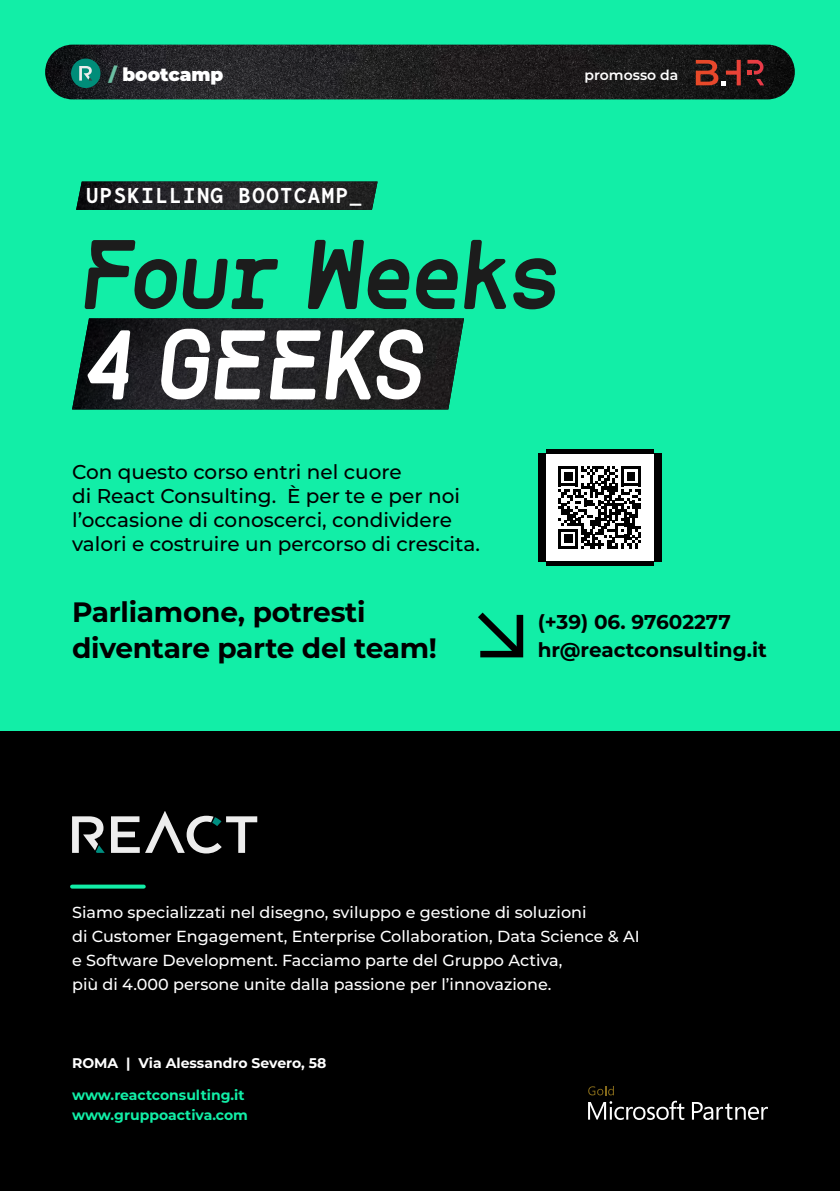
<style>
.page{position:relative;width:840px;height:1191px;background:#fff}
.page>*{position:absolute;margin:0;border:0;box-sizing:border-box;transform-origin:0 0}
.t1{font:102.4px "Nicolatte";color:#1c1c1c}
.t2{font:102.4px "Nicolatte";color:#fff}
.t3{font:700 28px/36.2px "Montserrat";letter-spacing:-.01em;color:#000}
.t4{font:600 21.4px "Bergen Mono";letter-spacing:.04em;color:#fff}
.t5{font:500 20px/24.2px "Montserrat";color:#000}
.t6{font:700 20px/28px "Montserrat";color:#000}
.t7{font:900 18.4px "Montserrat";color:#fff}
.t8{font:500 16px/24px "Montserrat";color:#fff}
.t9{font:700 14px/20px "Montserrat";color:#12eea7}
.t10{font:700 14px "Montserrat";color:#fff}
.t11{font:600 14px "Montserrat";color:#fff}
.s1{color:#6bbfa3}
</style>
<div class="page">
<div style="left:0;top:0;width:839px;height:1191px;background:#12eea7"></div>
<div style="left:0;top:731px;width:839px;height:460px;background:#000"></div>
<svg style="left:478px;top:612px;width:45px;height:45px"></svg>
<svg style="left:111px;top:811px;width:146px;height:42px"></svg>
<svg style="left:72px;top:816px;width:33px;height:37px"></svg>
<svg style="left:691px;top:1102px;width:76px;height:18px"></svg>
<svg style="left:588px;top:1086px;width:96px;height:34px"></svg>
<svg style="left:72px;top:884px;width:72px;height:4px"></svg>
<img style="left:45px;top:45px;width:749px;height:54px;border-radius:27px">
<div style="left:71px;top:59px;width:29px;height:29px;background:#008d79;border-radius:50%"></div>
<svg style="left:79px;top:66px;width:13px;height:15px"></svg>
<svg style="left:747px;top:60px;width:16px;height:25px"></svg>
<svg style="left:695px;top:60px;width:45px;height:25px"></svg>
<img style="left:72px;top:318px;width:392px;height:91px">
<img style="left:76px;top:182px;width:301px;height:28px">
<div style="left:545px;top:453px;width:108px;height:108px;background:#fff"></div>
<hr style="left:545px;top:449px;width:108px;height:4px;background:#000">
<div style="left:545px;top:561px;width:108px;height:5px;background:#000"></div>
<div style="left:653px;top:453px;width:8px;height:108px;background:#000"></div>
<div style="left:537px;top:453px;width:8px;height:108px;background:#000"></div>
<svg style="left:558px;top:466px;width:82px;height:83px"></svg>
<p class="t7" style="left:109px;top:61px;width:116px"><span class="s1">/</span> bootcamp</p>
<p class="t11" style="left:584px;top:65px;width:95px">promosso da</p>
<h3 class="t4" style="left:86px;top:181px;width:278px">UPSKILLING BOOTCAMP_</h3>
<h1 class="t1" style="left:79px;top:213px;width:492px">Four Weeks</h1>
<h1 class="t2" style="left:82px;top:303px;width:354px">4 GEEKS</h1>
<p class="t5" style="left:72px;top:459px;width:409px">Con questo corso entri nel cuore<br>di React Consulting. È per te e per noi l’occasione di conoscerci, condividere valori e costruire un percorso di crescita.</p>
<h2 class="t3" style="left:72px;top:592px;width:366px">Parliamone, potresti diventare parte del team!</h2>
<p class="t6" style="left:537px;top:607px;width:230px">(+39) 06. 97602277 hr@reactconsulting.it</p>
<p class="t8" style="left:72px;top:899px;width:569px">Siamo specializzati nel disegno, sviluppo e gestione di soluzioni<br>di Customer Engagement, Enterprise Collaboration, Data Science &amp; AI e Software Development. Facciamo parte del Gruppo Activa,<br>più di 4.000 persone unite dalla passione per l’innovazione.</p>
<p class="t10" style="left:72px;top:1053px;width:256px">ROMA | Via Alessandro Severo, 58</p>
<p class="t9" style="left:72px;top:1084px;width:177px">www.reactconsulting.it www.gruppoactiva.com</p>
</div>
